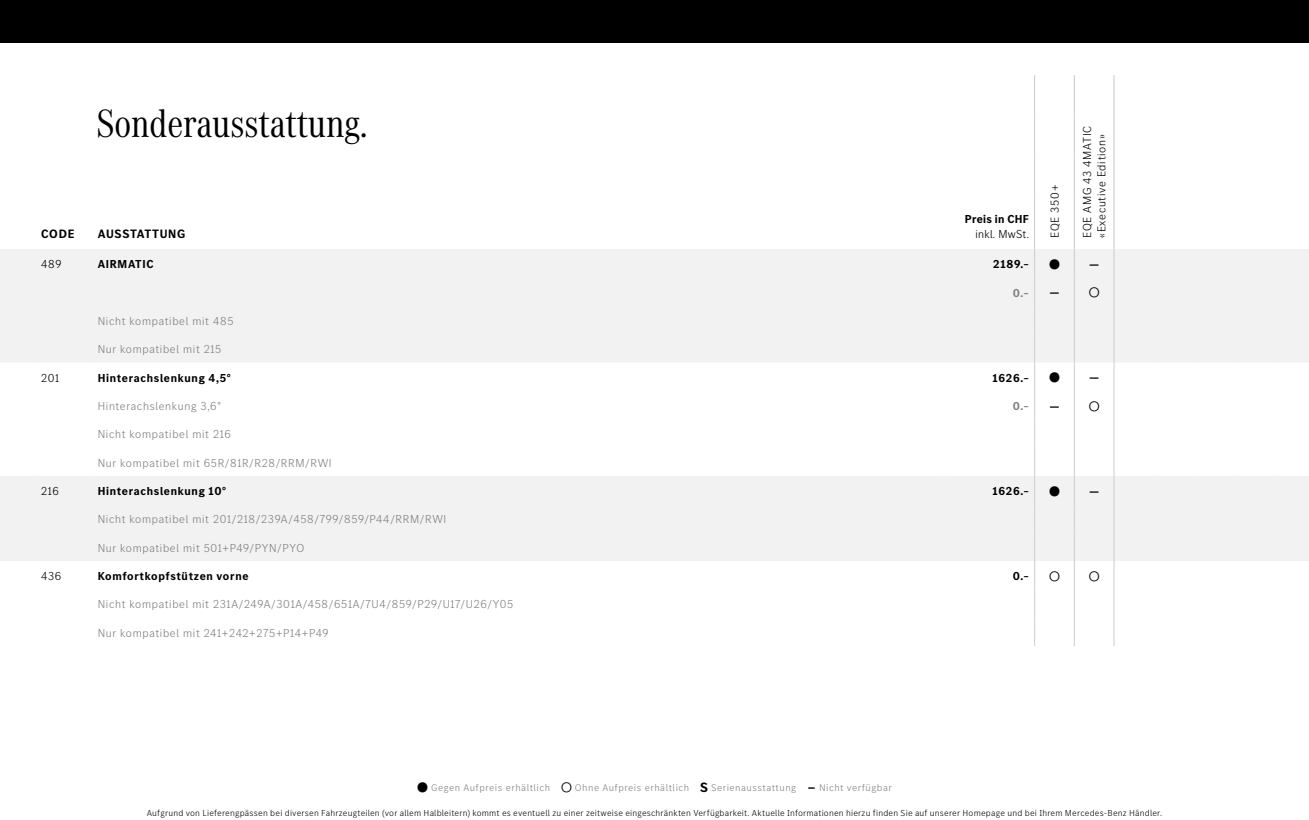
<style>
.page{position:relative;width:1309px;height:820px;background:#fff}
.page>*{position:absolute;margin:0;border:0;box-sizing:border-box;transform-origin:0 0}
.t1{font:41px "MB Corpo A Title Cond";color:#000}
.t2{font:700 14px "MB Corpo S Title";color:#000}
.t3{font:700 14px "MB Corpo S Title";color:#000;scale:1.79 1}
.t4{font:700 12.6px "MB Corpo S Title";letter-spacing:.06em;color:#000}
.t5{font:300 12px "MB Corpo S Title";letter-spacing:.06em;color:#808080}
.t6{font:700 12px "MB Corpo S Title";letter-spacing:.06em;color:#000}
.t7{font:300 12px/14.4px "MB Corpo S Title";letter-spacing:.06em;color:#000}
.t8{font:700 12px "MB Corpo S Title";letter-spacing:.025em;color:#000}
.t9{font:300 12px "MB Corpo S Title";letter-spacing:.025em;color:#000}
.t10{font:700 12px "MB Corpo S Title";color:#808080}
.t11{font:300 10px "MB Corpo S Text";letter-spacing:.05em;color:#808080}
.t12{font:300 9px "MB Corpo S Text";letter-spacing:.02em;color:#000}
.s1{font-family:"MB Corpo S Title";font-weight:700;font-size:14px;color:#000}
</style>
<div class="page">
<svg style="left:0;top:249px;width:1309px;height:312px;fill:#f2f2f2"></svg>
<hr style="left:1034px;top:75px;width:1px;height:40px;background:#c8c8c5">
<hr style="left:1074px;top:75px;width:1px;height:40px;background:#c8c8c5">
<hr style="left:1114px;top:75px;width:1px;height:40px;background:#c8c8c5">
<hr style="left:1034px;top:115px;width:1px;height:39px;background:#c8c8c5">
<hr style="left:1074px;top:115px;width:1px;height:39px;background:#c8c8c5">
<hr style="left:1114px;top:115px;width:1px;height:39px;background:#c8c8c5">
<hr style="left:1034px;top:154px;width:1px;height:40px;background:#c8c8c5">
<hr style="left:1074px;top:154px;width:1px;height:40px;background:#c8c8c5">
<hr style="left:1114px;top:154px;width:1px;height:40px;background:#c8c8c5">
<hr style="left:1034px;top:194px;width:1px;height:55px;background:#c8c8c5">
<hr style="left:1074px;top:194px;width:1px;height:55px;background:#c8c8c5">
<hr style="left:1114px;top:194px;width:1px;height:55px;background:#c8c8c5">
<svg style="left:1034px;top:249px;width:1px;height:397px"></svg>
<svg style="left:1074px;top:249px;width:1px;height:397px"></svg>
<svg style="left:1114px;top:249px;width:1px;height:397px"></svg>
<div style="left:0;top:0;width:1309px;height:43px;background:#000"></div>
<h1 class="t1" style="left:96px;top:97px;width:273px">Sonderausstattung.</h1>
<p class="t4" style="left:41px;top:225px;width:35px">CODE</p>
<p class="t4" style="left:98px;top:225px;width:89px">AUSSTATTUNG</p>
<p class="t8" style="left:965px;top:211px;width:66px">Preis in CHF</p>
<p class="t9" style="left:976px;top:226px;width:55px">inkl. MwSt.</p>
<p class="t7" style="left:1047px;top:238px;width:54px;rotate:-90deg">EQE 350+</p>
<p class="t7" style="left:1079px;top:238px;width:113px;rotate:-90deg">EQE AMG 43 4MATIC «Executive Edition»</p>
<p class="t7" style="left:41px;top:256px;width:22px">489</p>
<p class="t6" style="left:98px;top:256px;width:57px">AIRMATIC</p>
<p class="t6" style="left:993px;top:256px;width:37px">2189.–</p>
<p class="t2" style="left:1049px;top:255px;width:52px">● –</p>
<p class="t10" style="left:1013px;top:285px;width:18px">0.–</p>
<p class="t3" style="left:1049px;top:283px;width:30px">– ○</p>
<p class="t5" style="left:98px;top:313px;width:137px">Nicht kompatibel mit 485</p>
<p class="t5" style="left:98px;top:342px;width:125px">Nur kompatibel mit 215</p>
<p class="t7" style="left:41px;top:370px;width:20px">201</p>
<p class="t6" style="left:98px;top:370px;width:135px">Hinterachslenkung 4,5°</p>
<p class="t6" style="left:993px;top:370px;width:38px">1626.–</p>
<p class="t2" style="left:1049px;top:369px;width:52px">● –</p>
<p class="t5" style="left:98px;top:398px;width:125px">Hinterachslenkung 3,6°</p>
<p class="t10" style="left:1013px;top:398px;width:18px">0.–</p>
<p class="t3" style="left:1049px;top:397px;width:30px">– ○</p>
<p class="t5" style="left:98px;top:427px;width:135px">Nicht kompatibel mit 216</p>
<p class="t5" style="left:98px;top:455px;width:235px">Nur kompatibel mit 65R/81R/R28/RRM/RWI</p>
<p class="t7" style="left:41px;top:483px;width:19px">216</p>
<p class="t6" style="left:98px;top:483px;width:130px">Hinterachslenkung 10°</p>
<p class="t6" style="left:993px;top:483px;width:38px">1626.–</p>
<p class="t2" style="left:1049px;top:482px;width:52px">● –</p>
<p class="t5" style="left:98px;top:512px;width:350px">Nicht kompatibel mit 201/218/239A/458/799/859/P44/RRM/RWI</p>
<p class="t5" style="left:98px;top:540px;width:208px">Nur kompatibel mit 501+P49/PYN/PYO</p>
<p class="t7" style="left:41px;top:568px;width:22px">436</p>
<p class="t6" style="left:98px;top:568px;width:152px">Komfortkopfstützen vorne</p>
<p class="t6" style="left:1013px;top:568px;width:18px">0.–</p>
<p class="t2" style="left:1049px;top:567px;width:52px">○ ○</p>
<p class="t5" style="left:98px;top:597px;width:417px">Nicht kompatibel mit 231A/249A/301A/458/651A/7U4/859/P29/U17/U26/Y05</p>
<p class="t5" style="left:98px;top:625px;width:232px">Nur kompatibel mit 241+242+275+P14+P49</p>
<p class="t11" style="left:417px;top:781px;width:476px"><span class="s1">●</span> Gegen Aufpreis erhältlich <span class="s1">○</span> Ohne Aufpreis erhältlich <span class="s1">S</span> Serienausstattung <span class="s1">-</span> Nicht verfügbar</p>
<p class="t12" style="left:147px;top:807px;width:1017px">Aufgrund von Lieferengpässen bei diversen Fahrzeugteilen (vor allem Halbleitern) kommt es eventuell zu einer zeitweise eingeschränkten Verfügbarkeit. Aktuelle Informationen hierzu finden Sie auf unserer Homepage und bei Ihrem Mercedes-Benz Händler.</p>
</div>
